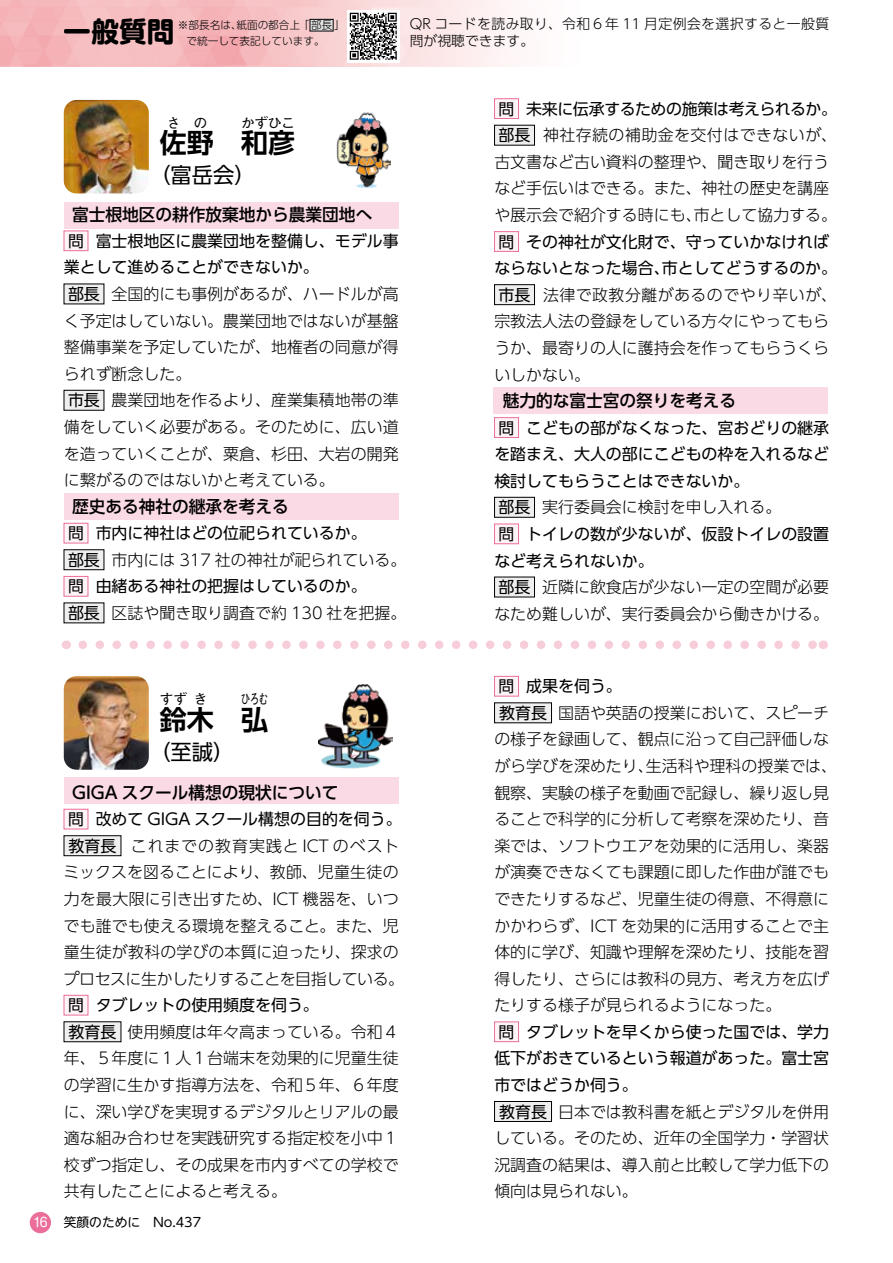
<style>
.page{position:relative;width:893px;height:1263px;background:#fff}
.page>*{position:absolute;margin:0;border:0;box-sizing:border-box;transform-origin:0 0}
.t1{font:700 27.6px "UD Shin M Go Pro";color:#000}
.t2{font:700 27px "UD Shin Go Pro De";color:#000}
.t3{font:21.3px "UD Shin Go Pro";color:#000}
.t4{font:500 16.95px "UD Shin Go Pro";color:#000}
.t5{font:300 15.9px/26.5px "UD Shin Go Pro";color:#000}
.t6{font:15.9px/26.5px "UD Shin Go Pro";color:#000}
.t7{font:15.9px "UD Shin Go Pro";letter-spacing:-.025em;color:#000}
.t8{font:15.75px "UD Shin Go Pro";color:#000}
.t9{font:300 13.8px/17px "UD Shin Go Pro";letter-spacing:.03em;color:#000}
.t10{font:700 13.5px "UD Shin Go Pro De";color:#000}
.t11{font:700 13.5px "UD Shin Go Pro De";color:#000;scale:.67 1}
.t12{font:12.75px "UD Shin M Go Pro";color:#000}
.t13{font:12.75px "Shin M Go Pr 6";color:#fff}
.t14{font:300 10.65px/15.9px "UD Shin Go Pro";color:#000}
</style>
<div class="page">
<img style="left:0;top:0;width:508px;height:67px">
<div style="left:30px;top:1212px;width:21px;height:21px;background:#eb6d9a;border-radius:50%"></div>
<svg style="left:347px;top:10px;width:52px;height:53px"></svg>
<svg style="left:350px;top:13px;width:47px;height:47px"></svg>
<div style="left:310px;top:19px;width:23px;height:12px;background:#e2e2e3"></div>
<div style="left:310px;top:19px;width:23px;height:12px;border:1px solid #000"></div>
<div style="left:64px;top:202px;width:335px;height:26px;background:#fadae4"></div>
<div style="left:493px;top:388px;width:335px;height:26px;background:#fadae4"></div>
<div style="left:64px;top:494px;width:335px;height:26px;background:#fadae4"></div>
<div style="left:64px;top:777px;width:335px;height:27px;background:#fadae4"></div>
<div style="left:495px;top:676px;width:23px;height:20px;background:#fdf4f7"></div>
<div style="left:494px;top:676px;width:25px;height:20px;border:1px solid #eb6d9a"></div>
<div style="left:495px;top:703px;width:56px;height:20px;background:#efefef"></div>
<div style="left:495px;top:1022px;width:23px;height:20px;background:#fdf4f7"></div>
<div style="left:494px;top:1022px;width:25px;height:20px;border:1px solid #eb6d9a"></div>
<div style="left:495px;top:1101px;width:56px;height:20px;background:#efefef"></div>
<div style="left:494px;top:1101px;width:58px;height:21px;border:1px solid #000"></div>
<div style="left:64px;top:809px;width:24px;height:20px;background:#fdf4f7"></div>
<div style="left:64px;top:809px;width:24px;height:20px;border:1px solid #eb6d9a"></div>
<div style="left:64px;top:836px;width:57px;height:20px;background:#efefef"></div>
<div style="left:64px;top:835px;width:57px;height:21px;border:1px solid #000"></div>
<div style="left:64px;top:995px;width:24px;height:20px;background:#fdf4f7"></div>
<div style="left:64px;top:995px;width:24px;height:20px;border:1px solid #eb6d9a"></div>
<div style="left:64px;top:1022px;width:57px;height:20px;background:#efefef"></div>
<svg style="left:83px;top:640px;width:731px;height:9px"></svg>
<div style="left:64px;top:231px;width:24px;height:20px;background:#fdf4f7"></div>
<div style="left:64px;top:231px;width:24px;height:20px;border:1px solid #eb6d9a"></div>
<div style="left:64px;top:284px;width:40px;height:20px;background:#efefef"></div>
<div style="left:64px;top:390px;width:40px;height:20px;background:#efefef"></div>
<div style="left:64px;top:390px;width:40px;height:20px;border:1px solid #000"></div>
<div style="left:64px;top:523px;width:24px;height:20px;background:#fdf4f7"></div>
<div style="left:64px;top:523px;width:24px;height:20px;border:1px solid #eb6d9a"></div>
<div style="left:64px;top:550px;width:40px;height:20px;background:#efefef"></div>
<div style="left:64px;top:549px;width:40px;height:21px;border:1px solid #000"></div>
<div style="left:64px;top:576px;width:24px;height:20px;background:#fdf4f7"></div>
<div style="left:64px;top:576px;width:24px;height:20px;border:1px solid #eb6d9a"></div>
<div style="left:64px;top:603px;width:40px;height:20px;background:#efefef"></div>
<div style="left:495px;top:99px;width:23px;height:19px;background:#fdf4f7"></div>
<div style="left:494px;top:98px;width:25px;height:21px;border:1px solid #eb6d9a"></div>
<div style="left:495px;top:125px;width:39px;height:20px;background:#efefef"></div>
<div style="left:494px;top:125px;width:41px;height:20px;border:1px solid #000"></div>
<div style="left:495px;top:232px;width:23px;height:19px;background:#fdf4f7"></div>
<div style="left:494px;top:231px;width:25px;height:21px;border:1px solid #eb6d9a"></div>
<div style="left:495px;top:285px;width:39px;height:20px;background:#efefef"></div>
<div style="left:494px;top:284px;width:41px;height:21px;border:1px solid #000"></div>
<div style="left:495px;top:418px;width:23px;height:19px;background:#fdf4f7"></div>
<div style="left:494px;top:417px;width:25px;height:21px;border:1px solid #eb6d9a"></div>
<div style="left:495px;top:497px;width:39px;height:20px;background:#efefef"></div>
<div style="left:494px;top:497px;width:41px;height:20px;border:1px solid #000"></div>
<div style="left:495px;top:524px;width:23px;height:20px;background:#fdf4f7"></div>
<div style="left:494px;top:524px;width:25px;height:20px;border:1px solid #eb6d9a"></div>
<div style="left:495px;top:577px;width:39px;height:20px;background:#efefef"></div>
<div style="left:494px;top:577px;width:41px;height:20px;border:1px solid #000"></div>
<img style="left:64px;top:676px;width:85px;height:94px">
<img style="left:64px;top:100px;width:85px;height:93px">
<img style="left:336px;top:112px;width:54px;height:75px">
<img style="left:319px;top:685px;width:74px;height:83px">
<h1 class="t1" style="left:64px;top:9px;width:112px">一般質問</h1>
<p class="t9" style="left:410px;top:15px;width:421px">QR コードを読み取り、令和６年 11 月定例会を選択すると一般質問が視聴できます。</p>
<p class="t14" style="left:186px;top:17px;width:160px;text-indent:-9px">※部長名は、紙面の都合上「部長」で統一して表記しています。</p>
<p class="t10" style="left:167px;top:112px;width:15px">さ</p>
<p class="t10" style="left:194px;top:112px;width:15px">の</p>
<h2 class="t2" style="left:160px;top:121px;width:56px">佐野</h2>
<p class="t10" style="left:241px;top:112px;width:55px">かずひこ</p>
<h2 class="t2" style="left:241px;top:121px;width:55px">和彦</h2>
<h3 class="t3" style="left:149px;top:158px;width:108px">（富岳会）</h3>
<p class="t4" style="left:72px;top:200px;width:302px">富士根地区の耕作放棄地から農業団地へ</p>
<p class="t6" style="left:64px;top:227px;width:336px">問　富士根地区に農業団地を整備し、モデル事業として進めることができないか。</p>
<p class="t5" style="left:64px;top:280px;width:336px">部長　全国的にも事例があるが、ハードルが高く予定はしていない。農業団地ではないが基盤整備事業を予定していたが、地権者の同意が得られず断念した。<br>市長　農業団地を作るより、産業集積地帯の準備をしていく必要がある。そのために、広い道を造っていくことが、粟倉、杉田、大岩の開発に繋がるのではないかと考えている。</p>
<p class="t4" style="left:72px;top:493px;width:218px">歴史ある神社の継承を考える</p>
<p class="t6" style="left:64px;top:519px;width:304px">問　市内に神社はどの位祀られているか。</p>
<p class="t5" style="left:64px;top:546px;width:344px">部長　市内には 317 社の神社が祀られている。</p>
<p class="t6" style="left:64px;top:573px;width:304px">問　由緒ある神社の把握はしているのか。</p>
<p class="t5" style="left:64px;top:599px;width:344px">部長　区誌や聞き取り調査で約 130 社を把握。</p>
<p class="t8" style="left:68px;top:228px;width:17px">問</p>
<p class="t6" style="left:68px;top:280px;width:33px">部長</p>
<p class="t6" style="left:68px;top:386px;width:33px">市長</p>
<p class="t8" style="left:68px;top:520px;width:17px">問</p>
<p class="t6" style="left:68px;top:546px;width:33px">部長</p>
<p class="t8" style="left:68px;top:574px;width:17px">問</p>
<p class="t6" style="left:68px;top:599px;width:33px">部長</p>
<p class="t10" style="left:160px;top:688px;width:28px">すず</p>
<p class="t10" style="left:194px;top:688px;width:15px">き</p>
<h2 class="t2" style="left:160px;top:697px;width:56px">鈴木</h2>
<h3 class="t3" style="left:149px;top:734px;width:87px">（至誠）</h3>
<p class="t11" style="left:241px;top:688px;width:42px">ひろむ</p>
<h2 class="t2" style="left:241px;top:697px;width:28px">弘</h2>
<p class="t4" style="left:72px;top:779px;width:268px">GIGA スクール構想の現状について</p>
<p class="t6" style="left:64px;top:805px;width:339px">問　改めて GIGA スクール構想の目的を伺う。</p>
<p class="t5" style="left:64px;top:832px;width:342px">教育長　これまでの教育実践と ICT のベストミックスを図ることにより、教師、児童生徒の力を最大限に引き出すため、ICT 機器を、いつでも誰でも使える環境を整えること。また、児童生徒が教科の学びの本質に迫ったり、探求のプロセスに生かしたりすることを目指している。</p>
<p class="t6" style="left:64px;top:991px;width:257px">問　タブレットの使用頻度を伺う。</p>
<p class="t5" style="left:64px;top:1018px;width:336px;text-align:justify">教育長　使用頻度は年々高まっている。令和４年、５年度に１人１台端末を効果的に児童生徒の学習に生かす指導方法を、令和５年、６年度に、深い学びを実現するデジタルとリアルの最適な組み合わせを実践研究する指定校を小中１校ずつ指定し、その成果を市内すべての学校で共有したことによると考える。</p>
<p class="t8" style="left:68px;top:806px;width:17px">問</p>
<p class="t6" style="left:69px;top:832px;width:49px">教育長</p>
<p class="t8" style="left:68px;top:992px;width:17px">問</p>
<p class="t6" style="left:69px;top:1018px;width:49px">教育長</p>
<p class="t13" style="left:33px;top:1212px;width:16px">16</p>
<p class="t12" style="left:64px;top:1212px;width:139px">笑顔のために　No.437</p>
<p class="t7" style="left:494px;top:96px;width:344px">問　未来に伝承するための施策は考えられるか。</p>
<p class="t5" style="left:494px;top:121px;width:344px">部長　神社存続の補助金を交付はできないが、古文書など古い資料の整理や、聞き取りを行うなど手伝いはできる。また、神社の歴史を講座や展示会で紹介する時にも、市として協力する。</p>
<p class="t6" style="left:494px;top:228px;width:344px">問　その神社が文化財で、守っていかなければならないとなった場合、市としてどうするのか。</p>
<p class="t5" style="left:494px;top:281px;width:344px">市長　法律で政教分離があるのでやり辛いが、宗教法人法の登録をしている方々にやってもらうか、最寄りの人に護持会を作ってもらうくらいしかない。</p>
<p class="t4" style="left:503px;top:387px;width:235px">魅力的な富士宮の祭りを考える</p>
<p class="t6" style="left:494px;top:414px;width:336px;text-align:justify">問　こどもの部がなくなった、宮おどりの継承を踏まえ、大人の部にこどもの枠を入れるなど検討してもらうことはできないか。</p>
<p class="t5" style="left:494px;top:493px;width:289px">部長　実行委員会に検討を申し入れる。</p>
<p class="t6" style="left:494px;top:520px;width:336px">問　トイレの数が少ないが、仮設トイレの設置など考えられないか。</p>
<p class="t5" style="left:494px;top:573px;width:336px">部長　近隣に飲食店が少ない一定の空間が必要なため難しいが、実行委員会から働きかける。</p>
<p class="t8" style="left:499px;top:96px;width:17px">問</p>
<p class="t6" style="left:499px;top:121px;width:33px">部長</p>
<p class="t8" style="left:499px;top:229px;width:17px">問</p>
<p class="t6" style="left:499px;top:281px;width:33px">市長</p>
<p class="t8" style="left:499px;top:415px;width:17px">問</p>
<p class="t6" style="left:499px;top:494px;width:33px">部長</p>
<p class="t8" style="left:499px;top:521px;width:17px">問</p>
<p class="t6" style="left:499px;top:573px;width:33px">部長</p>
<p class="t6" style="left:494px;top:672px;width:129px">問　成果を伺う。</p>
<p class="t5" style="left:494px;top:699px;width:344px">教育長　国語や英語の授業において、スピーチの様子を録画して、観点に沿って自己評価しながら学びを深めたり、生活科や理科の授業では、観察、実験の様子を動画で記録し、繰り返し見ることで科学的に分析して考察を深めたり、音楽では、ソフトウエアを効果的に活用し、楽器が演奏できなくても課題に即した作曲が誰でもできたりするなど、児童生徒の得意、不得意にかかわらず、ICT を効果的に活用することで主体的に学び、知識や理解を深めたり、技能を習得したり、さらには教科の見方、考え方を広げたりする様子が見られるようになった。</p>
<p class="t6" style="left:494px;top:1018px;width:336px;text-align:justify">問　タブレットを早くから使った国では、学力低下がおきているという報道があった。富士宮市ではどうか伺う。</p>
<p class="t5" style="left:494px;top:1098px;width:336px;text-align:justify">教育長　日本では教科書を紙とデジタルを併用している。そのため、近年の全国学力・学習状況調査の結果は、導入前と比較して学力低下の傾向は見られない。</p>
<p class="t8" style="left:499px;top:673px;width:17px">問</p>
<p class="t6" style="left:499px;top:699px;width:49px">教育長</p>
<p class="t8" style="left:499px;top:1019px;width:17px">問</p>
<p class="t6" style="left:499px;top:1098px;width:49px">教育長</p>
</div>
